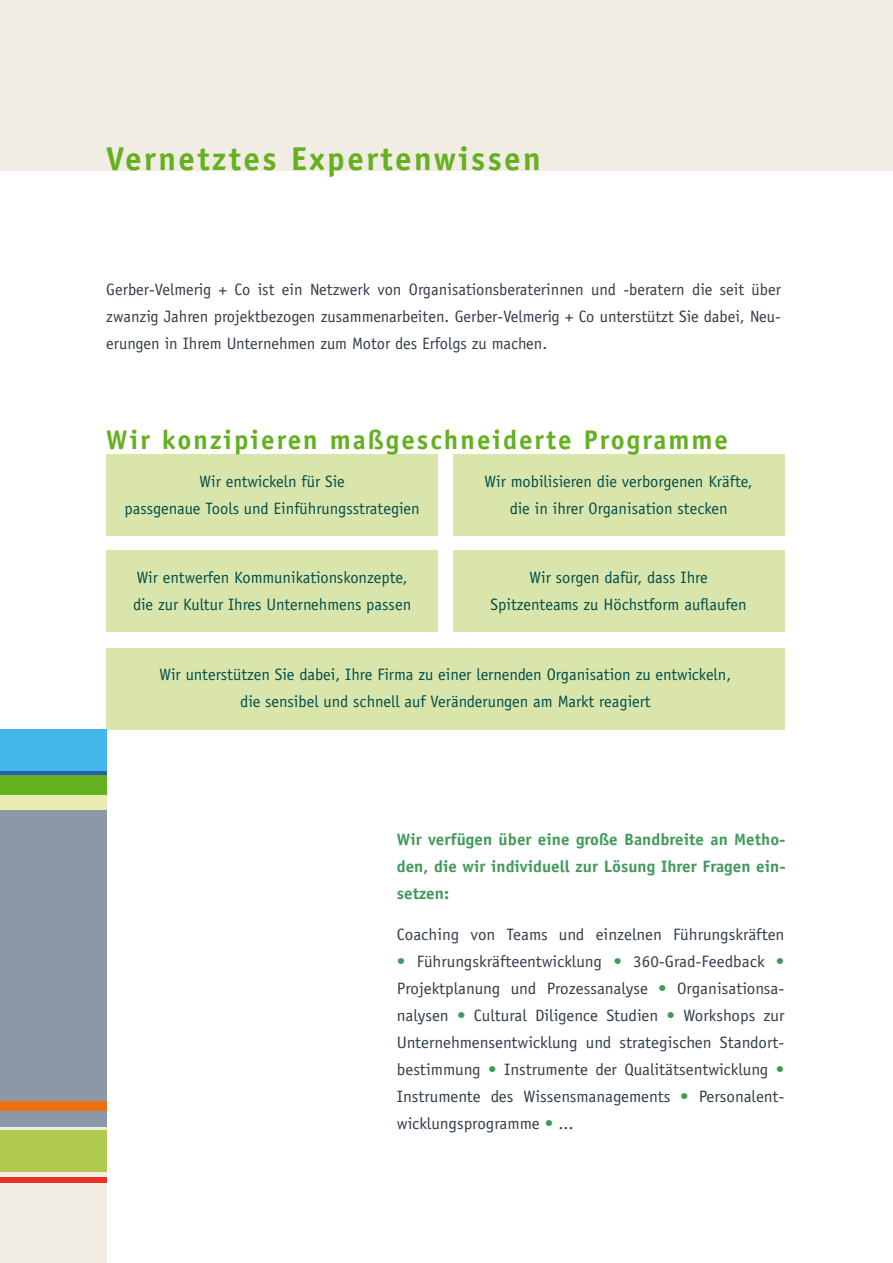
<style>
.page{position:relative;width:893px;height:1263px;background:#fff}
.page>*{position:absolute;margin:0;border:0;box-sizing:border-box;transform-origin:0 0}
.t1{font:700 33px "Officina Sans";letter-spacing:.075em;color:#64b01f}
.t2{font:700 27px "Officina Sans";letter-spacing:.075em;color:#64b01f}
.t3{font:16.5px/27px "Officina Sans";color:#004f4c;text-align:center}
.t4{font:16.5px/27px "Officina Sans";color:#333e49;text-align:justify;scale:1.04 1}
.t5{font:16.5px/27px "Officina Sans";color:#333e49;text-align:justify}
.t6{font:700 16.5px/27px "Officina Sans";color:#41995b;text-align:justify;scale:1.04 1}
.s1{color:#41995b}
</style>
<div class="page">
<div style="left:0;top:0;width:893px;height:170px;background:#f2ede4"></div>
<div style="left:106px;top:454px;width:332px;height:82px;background:#dae5ac"></div>
<div style="left:453px;top:454px;width:331px;height:82px;background:#dae5ac"></div>
<div style="left:106px;top:551px;width:332px;height:81px;background:#dae5ac"></div>
<div style="left:453px;top:551px;width:331px;height:81px;background:#dae5ac"></div>
<div style="left:106px;top:648px;width:678px;height:81px;background:#dae5ac"></div>
<div style="left:0;top:775px;width:106px;height:27px;background:#64b01f"></div>
<div style="left:0;top:729px;width:106px;height:44px;background:#41b7ea"></div>
<div style="left:0;top:798px;width:106px;height:465px;background:#f2ede4"></div>
<div style="left:0;top:805px;width:106px;height:322px;background:#8a99a5"></div>
<div style="left:0;top:1130px;width:106px;height:42px;background:#b2ca4f"></div>
<hr style="left:0;top:772px;width:106px;height:3px;background:#2562ad">
<div style="left:0;top:795px;width:106px;height:14px;background:#e9ebb2"></div>
<div style="left:0;top:1102px;width:106px;height:9px;background:#ed6f12"></div>
<div style="left:0;top:1177px;width:106px;height:6px;background:#e73422"></div>
<h1 class="t1" style="left:106px;top:138px;width:436px">Vernetztes Expertenwissen</h1>
<p class="t5" style="left:106px;top:276px;width:676px">Gerber-Velmerig + Co ist ein Netzwerk von Organisationsberaterinnen und -beratern die seit über zwanzig Jahren projektbezogen zusammenarbeiten. Gerber-Velmerig + Co unterstützt Sie dabei, Neu&shy;erungen in Ihrem Unternehmen zum Motor des Erfolgs zu machen.</p>
<h2 class="t2" style="left:106px;top:423px;width:623px">Wir konzipieren maßgeschneiderte Programme</h2>
<p class="t3" style="left:124px;top:468px;width:297px">Wir entwickeln für Sie<br>passgenaue Tools und Einführungsstrategien</p>
<p class="t3" style="left:485px;top:468px;width:270px">Wir mobilisieren die verborgenen Kräfte, die in ihrer Organisation stecken</p>
<p class="t3" style="left:133px;top:564px;width:280px;text-align:left">Wir entwerfen Kommunikationskonzepte, die zur Kultur Ihres Unternehmens passen</p>
<p class="t3" style="left:491px;top:564px;width:258px">Wir sorgen dafür, dass Ihre<br>Spitzenteams zu Höchstform auflaufen</p>
<p class="t3" style="left:159px;top:661px;width:573px">Wir unterstützen Sie dabei, Ihre Firma zu einer lernenden Organisation zu entwickeln, die sensibel und schnell auf Veränderungen am Markt reagiert</p>
<p class="t6" style="left:397px;top:826px;width:375px">Wir verfügen über eine große Bandbreite an Metho&shy;den, die wir individuell zur Lösung Ihrer Fragen ein&shy;setzen:</p>
<p class="t4" style="left:397px;top:921px;width:374px">Coaching von Teams und einzelnen Führungskräften</p>
<p class="t4" style="left:397px;top:948px;width:374px"><span class="s1">•</span> Führungskräfteentwicklung <span class="s1">•</span> 360-Grad-Feedback <span class="s1">• </span>Projektplanung und Prozessanalyse <span class="s1">•</span> Organisationsa&shy;nalysen <span class="s1">•</span> Cultural Diligence Studien <span class="s1">•</span> Workshops zur Unternehmensentwicklung und strategischen Standort&shy;bestimmung <span class="s1">•</span> Instrumente der Qualitätsentwicklung <span class="s1">• </span>Instrumente des Wissensmanagements <span class="s1">•</span> Personalent&shy;wicklungsprogramme <span class="s1">•</span> ...</p>
</div>
